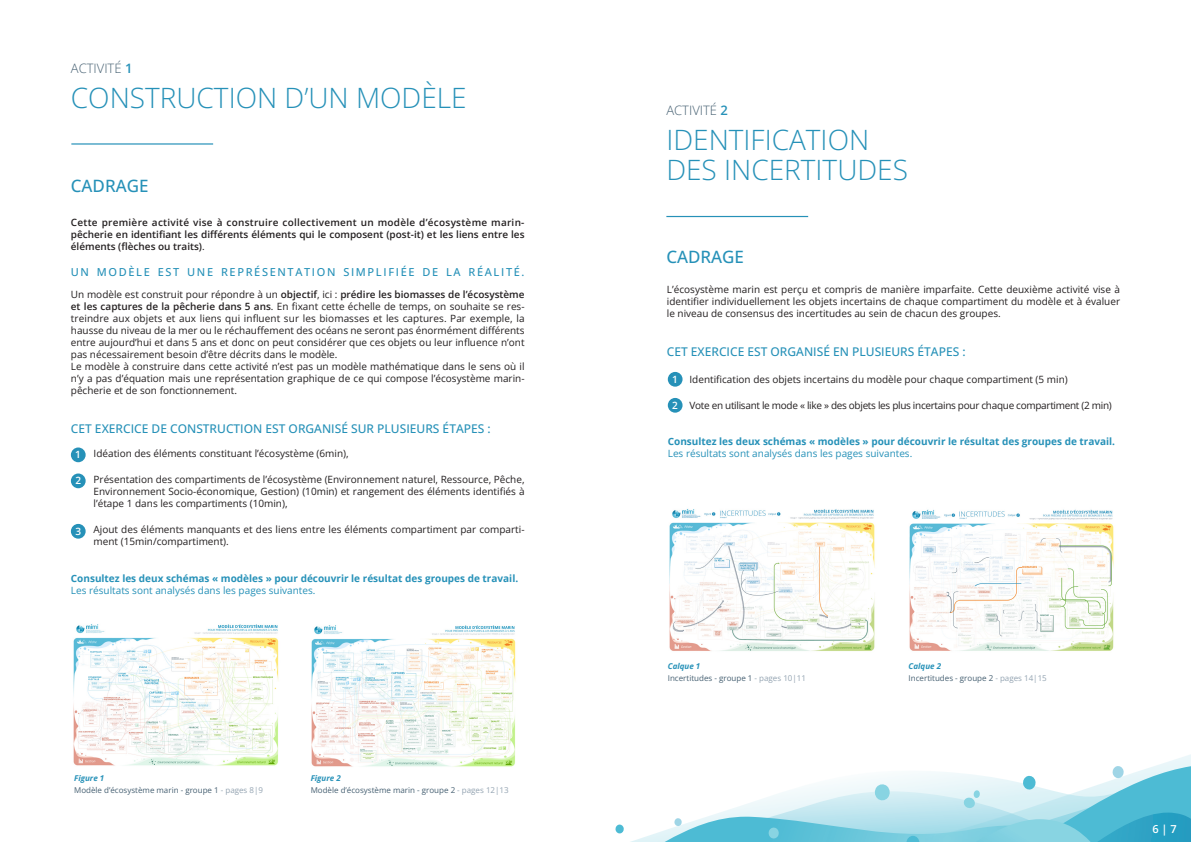
<style>
.page{position:relative;width:1191px;height:842px;background:#fff}
.page>*{position:absolute;margin:0;border:0;box-sizing:border-box;transform-origin:0 0}
.t1{font:300 28px/30px "Open Sans";color:#2691b8}
.t2{font:500 17px "Open Sans";color:#2691b8}
.t3{font:300 13px "Open Sans";color:#466072}
.t4{font:500 12px "Open Sans";color:#2691b8}
.t5{font:500 11px "Open Sans";letter-spacing:.15em;color:#2691b8}
.t6{font:600 11px "Open Sans";color:#fff}
.t7{font:10px/12px "Open Sans";color:#231f20}
.t8{font:600 10px/12px "Open Sans";color:#231f20;text-align:justify}
.t9{font:700 10px "Open Sans";color:#2691b8}
.t10{font:10px "Open Sans";color:#2691b8}
.t11{font:10px "Open Sans";letter-spacing:-.03em;color:#231f20}
.t12{font:600 10px "Open Sans";color:#fff}
.t13{font:8px/12px "Open Sans";color:#466072}
.s1{font-weight:600;color:#2691b8}
.s2{font-weight:400}
.s3{font-weight:600}
.s4{font-weight:700;font-style:italic;color:#2691b8}
.s5{color:#93a3b1}
</style>
<div class="page">
<img style="left:73px;top:624px;width:206px;height:142px">
<img style="left:311px;top:625px;width:205px;height:142px">
<hr style="left:71px;top:143px;width:142px;height:2px;background:#2691b8">
<div style="left:71px;top:447px;width:15px;height:15px;background:#2691b8;border-radius:50%"></div>
<div style="left:71px;top:473px;width:15px;height:15px;background:#2691b8;border-radius:50%"></div>
<div style="left:71px;top:524px;width:15px;height:15px;background:#2691b8;border-radius:50%"></div>
<hr style="left:666px;top:216px;width:142px;height:1px;background:#2691b8">
<div style="left:668px;top:372px;width:14px;height:15px;background:#2691b8;border-radius:50%"></div>
<div style="left:668px;top:398px;width:14px;height:15px;background:#2691b8;border-radius:50%"></div>
<svg style="left:631px;top:831px;width:33px;height:11px"></svg>
<svg style="left:615px;top:824px;width:9px;height:10px"></svg>
<svg style="left:664px;top:754px;width:527px;height:88px"></svg>
<img style="left:669px;top:509px;width:206px;height:142px">
<img style="left:909px;top:509px;width:205px;height:142px">
<h3 class="t3" style="left:71px;top:59px;width:63px">ACTIVITÉ <span class="s1">1</span></h3>
<h1 class="t1" style="left:71px;top:82px;width:397px">CONSTRUCTION D’UN MODÈLE</h1>
<h2 class="t2" style="left:71px;top:175px;width:79px">CADRAGE</h2>
<p class="t8" style="left:71px;top:216px;width:455px">Cette première activité vise à construire collectivement un modèle d’écosystème marin&shy;pêcherie en identifiant les différents éléments qui le composent (post-it) et les liens entre les éléments (flèches ou traits)<span class="s2">.</span></p>
<p class="t7" style="left:71px;top:288px;width:455px">Un modèle est construit pour répondre à un <span class="s3">objectif</span>, ici : <span class="s3">prédire les biomasses de l’écosystème et les captures de la pêcherie dans 5 ans</span>. En fixant cette échelle de temps, on souhaite se res&shy;treindre aux objets et aux liens qui influent sur les biomasses et les captures. Par exemple, la hausse du niveau de la mer ou le réchauffement des océans ne seront pas énormément différents entre aujourd’hui et dans 5 ans et donc on peut considérer que ces objets ou leur influence n’ont pas nécessairement besoin d’être décrits dans le modèle.<br>Le modèle à construire dans cette activité n’est pas un modèle mathématique dans le sens où il n’y a pas d’équation mais une représentation graphique de ce qui compose l’écosystème marin&shy;pêcherie et de son fonctionnement.</p>
<p class="t4" style="left:71px;top:420px;width:421px">CET EXERCICE DE CONSTRUCTION EST ORGANISÉ SUR PLUSIEURS ÉTAPES :</p>
<p class="t7" style="left:94px;top:447px;width:257px">Idéation des éléments constituant l’écosystème (6min),</p>
<p class="t7" style="left:94px;top:473px;width:432px;text-align:justify">Présentation des compartiments de l’écosystème (Environnement naturel, Ressource, Pêche, Environnement Socio-économique, Gestion) (10min) et rangement des éléments identifiés à l’étape 1 dans les compartiments (10min),</p>
<p class="t7" style="left:94px;top:524px;width:432px">Ajout des éléments manquants et des liens entre les éléments compartiment par comparti&shy;ment (15min/compartiment).</p>
<p class="t5" style="left:71px;top:265px;width:455px">UN MODÈLE EST UNE REPRÉSENTATION SIMPLIFIÉE DE LA RÉALITÉ.</p>
<p class="t12" style="left:75px;top:448px;width:7px">1</p>
<p class="t12" style="left:75px;top:473px;width:7px">2</p>
<p class="t12" style="left:75px;top:524px;width:7px">3</p>
<p class="t9" style="left:71px;top:571px;width:449px">Consultez les deux schémas « modèles » pour découvrir le résultat des groupes de travail.</p>
<p class="t10" style="left:71px;top:583px;width:246px">Les résultats sont analysés dans les pages suivantes.</p>
<p class="t13" style="left:74px;top:772px;width:190px"><span class="s4">Figure 1<br></span>Modèle d’écosystème marin - groupe 1 <span class="s5">- pages 8|9</span></p>
<p class="t13" style="left:311px;top:772px;width:199px"><span class="s4">Figure 2<br></span>Modèle d’écosystème marin - groupe 2 <span class="s5">- pages 12|13</span></p>
<h3 class="t3" style="left:666px;top:101px;width:63px">ACTIVITÉ <span class="s1">2</span></h3>
<h1 class="t1" style="left:666px;top:125px;width:243px">IDENTIFICATION<br>DES INCERTITUDES</h1>
<h2 class="t2" style="left:666px;top:246px;width:79px">CADRAGE</h2>
<p class="t7" style="left:667px;top:283px;width:455px;text-align:justify">L’écosystème marin est perçu et compris de manière imparfaite. Cette deuxième activité vise à identifier individuellement les objets incertains de chaque compartiment du modèle et à évaluer le niveau de consensus des incertitudes au sein de chacun des groupes.</p>
<p class="t4" style="left:667px;top:343px;width:300px">CET EXERCICE EST ORGANISÉ EN PLUSIEURS ÉTAPES :</p>
<p class="t7" style="left:689px;top:373px;width:380px">Identification des objets incertains du modèle pour chaque compartiment (5 min)</p>
<p class="t11" style="left:689px;top:399px;width:424px">Vote en utilisant le mode « like » des objets les plus incertains pour chaque compartiment (2 min)</p>
<p class="t12" style="left:672px;top:373px;width:7px">1</p>
<p class="t12" style="left:672px;top:398px;width:7px">2</p>
<p class="t9" style="left:668px;top:434px;width:449px">Consultez les deux schémas « modèles » pour découvrir le résultat des groupes de travail.</p>
<p class="t10" style="left:668px;top:446px;width:246px">Les résultats sont analysés dans les pages suivantes.</p>
<p class="t13" style="left:668px;top:659px;width:140px"><span class="s4">Calque 1<br></span>Incertitudes - groupe 1 <span class="s5">- pages 10|11</span></p>
<p class="t13" style="left:908px;top:659px;width:140px"><span class="s4">Calque 2<br></span>Incertitudes - groupe 2 <span class="s5">- pages 14|15</span></p>
<p class="t6" style="left:1152px;top:822px;width:26px">6 | 7</p>
</div>
